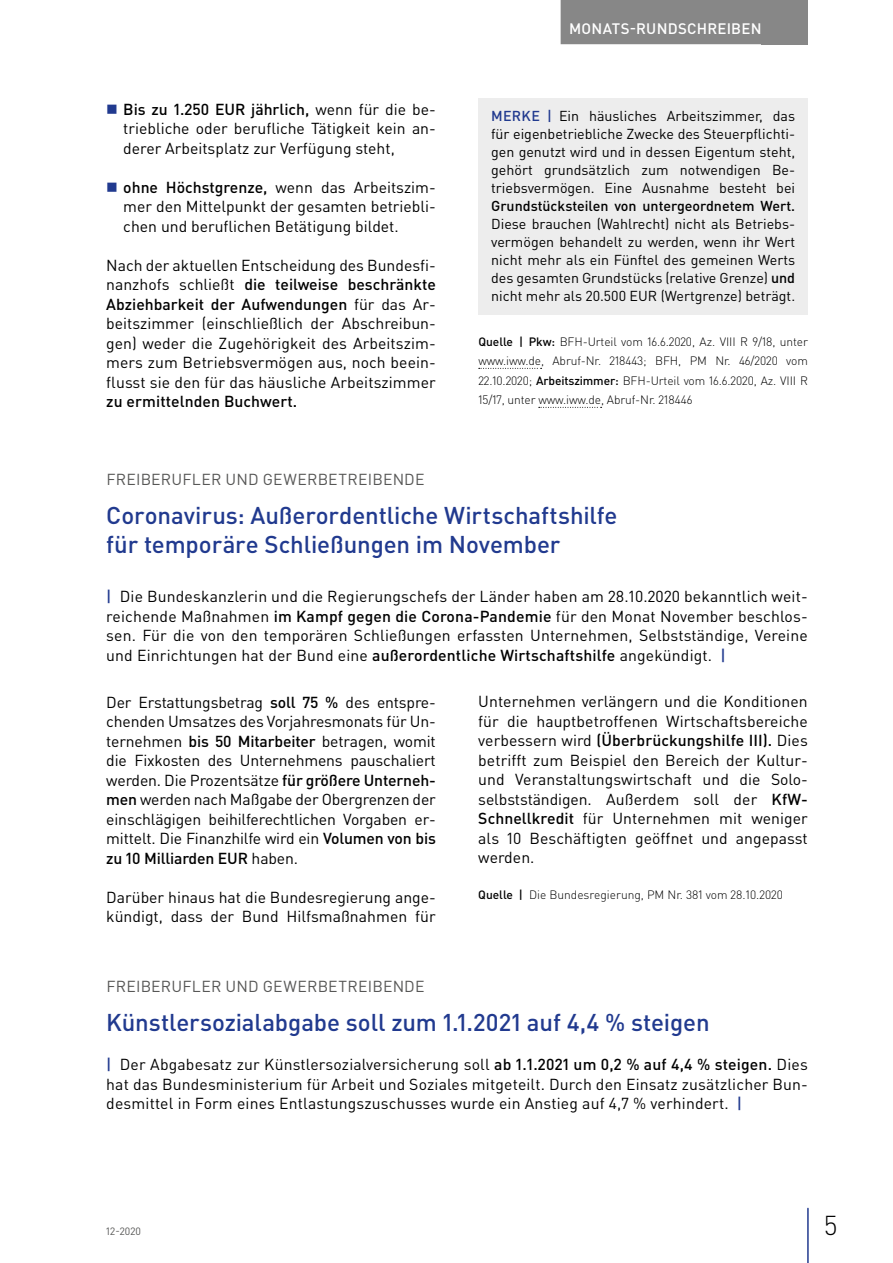
<style>
.page{position:relative;width:893px;height:1263px;background:#fff}
.page>*{position:absolute;margin:0;border:0;box-sizing:border-box;transform-origin:0 0}
.t1{font:300 27px "DIN Pro";color:#000}
.t2{font:500 24px/28.5px "DIN Pro";letter-spacing:-.005em;color:#213a8f}
.t3{font:15.75px/19.5px "DIN Pro";color:#000;text-align:justify}
.t4{font:15.75px "DIN Pro";letter-spacing:.015em;color:#575756}
.t5{font:500 15.75px "DIN Pro";letter-spacing:.005em;color:#000}
.t6{font:500 15px "DIN Pro";letter-spacing:.015em;color:#fff}
.t7{font:14.25px/18px "DIN Pro";color:#000;text-align:justify}
.t8{font:500 14.25px "DIN Pro";color:#000}
.t9{font:300 12px/19.5px "DIN Pro";letter-spacing:-.01em;color:#000;text-align:justify}
.t10{font:10.5px "DIN Pro";color:#575756}
.s1{font-weight:500}
.s2{font-weight:500;color:#213a8f}
</style>
<div class="page">
<div style="left:762px;top:0;width:46px;height:44px;background:#878787"></div>
<hr style="left:807px;top:1208px;width:2px;height:55px;background:#213a8f">
<div style="left:561px;top:0;width:209px;height:44px;background:#878787"></div>
<svg style="left:479px;top:368px;width:63px;height:1px"></svg>
<svg style="left:539px;top:407px;width:63px;height:1px"></svg>
<div style="left:478px;top:98px;width:330px;height:216px;background:#ededed"></div>
<p class="t3" style="left:123px;top:99px;width:314px"><span class="s1">Bis zu 1.250 EUR jährlich,</span> wenn für die be&shy;triebliche oder berufliche Tätigkeit kein an&shy;derer Arbeitsplatz zur Verfügung steht,</p>
<p class="t3" style="left:123px;top:177px;width:314px"><span class="s1">ohne Höchstgrenze,</span> wenn das Arbeitszim&shy;mer den Mittelpunkt der gesamten betriebli&shy;chen und beruflichen Betätigung bildet.</p>
<p class="t3" style="left:106px;top:255px;width:331px">Nach der aktuellen Entscheidung des Bundesfi&shy;nanzhofs schließt <span class="s1">die teilweise beschränkte Abziehbarkeit der Aufwendungen</span> für das Ar&shy;beitszimmer (einschließlich der Abschreibun&shy;gen) weder die Zugehörigkeit des Arbeitszim&shy;mers zum Betriebsvermögen aus, noch beein&shy;flusst sie den für das häusliche Arbeitszimmer</p>
<p class="t5" style="left:106px;top:391px;width:193px">zu ermittelnden Buchwert.</p>
<p class="t6" style="left:569px;top:18px;width:194px">MONATS-RUNDSCHREIBEN</p>
<p class="t7" style="left:491px;top:107px;width:306px"><span class="s2">MERKE |</span> Ein häusliches Arbeitszimmer, das für eigenbetriebliche Zwecke des Steuerpflichti&shy;gen genutzt wird und in dessen Eigentum steht, gehört grundsätzlich zum notwendigen Be&shy;triebsvermögen. Eine Ausnahme besteht bei</p>
<p class="t8" style="left:491px;top:197px;width:306px">Grundstücksteilen von untergeordnetem Wert.</p>
<p class="t7" style="left:491px;top:215px;width:306px">Diese brauchen (Wahlrecht) nicht als Betriebs&shy;vermögen behandelt zu werden, wenn ihr Wert nicht mehr als ein Fünftel des gemeinen Werts des gesamten Grundstücks (relative Grenze) <span class="s1">und </span>nicht mehr als 20.500 EUR (Wertgrenze) beträgt.</p>
<p class="t9" style="left:478px;top:331px;width:331px"><span class="s1">Quelle | Pkw:</span> BFH-Urteil vom 16.6.2020, Az. VIII R 9/18, unter www.iww.de, Abruf-Nr. 218443; BFH, PM Nr. 46/2020 vom 22.10.2020; <span class="s1">Arbeitszimmer:</span> BFH-Urteil vom 16.6.2020, Az. VIII R 15/17, unter www.iww.de, Abruf-Nr. 218446</p>
<p class="t4" style="left:106px;top:469px;width:320px">FREIBERUFLER UND GEWERBETREIBENDE</p>
<h2 class="t2" style="left:106px;top:500px;width:513px">Coronavirus: Außerordentliche Wirtschaftshilfe für temporäre Schließungen im November</h2>
<p class="t3" style="left:106px;top:586px;width:703px"><span class="s2">|</span> Die Bundeskanzlerin und die Regierungschefs der Länder haben am 28.10.2020 bekanntlich weit&shy;reichende Maßnahmen <span class="s1">im Kampf gegen die Corona-Pandemie</span> für den Monat November beschlos&shy;sen. Für die von den temporären Schließungen erfassten Unternehmen, Selbstständige, Vereine und Einrichtungen hat der Bund eine <span class="s1">außerordentliche Wirtschaftshilfe</span> angekündigt. <span class="s2">|</span></p>
<p class="t3" style="left:106px;top:692px;width:331px">Der Erstattungsbetrag <span class="s1">soll 75 %</span> des entspre&shy;chenden Umsatzes des Vorjahresmonats für Un&shy;ternehmen <span class="s1">bis 50 Mitarbeiter</span> betragen, womit die Fixkosten des Unternehmens pauschaliert werden. Die Prozentsätze <span class="s1">für größere Unterneh&shy;men</span> werden nach Maßgabe der Obergrenzen der einschlägigen beihilferechtlichen Vorgaben er&shy;mittelt. Die Finanzhilfe wird ein <span class="s1">Volumen von bis zu 10 Milliarden EUR</span> haben.</p>
<p class="t3" style="left:106px;top:887px;width:331px">Darüber hinaus hat die Bundesregierung ange&shy;kündigt, dass der Bund Hilfsmaßnahmen für</p>
<p class="t3" style="left:478px;top:691px;width:331px">Unternehmen verlängern und die Konditionen für die hauptbetroffenen Wirtschaftsbereiche verbessern wird <span class="s1">(Überbrückungshilfe III).</span> Dies betrifft zum Beispiel den Bereich der Kultur&shy;und Veranstaltungswirtschaft und die Solo&shy;selbstständigen. Außerdem soll der <span class="s1">KfW-Schnellkredit</span> für Unternehmen mit weniger als 10 Beschäftigten geöffnet und angepasst werden.</p>
<p class="t9" style="left:478px;top:885px;width:306px"><span class="s1">Quelle |</span> Die Bundesregierung, PM Nr. 381 vom 28.10.2020</p>
<p class="t4" style="left:106px;top:976px;width:320px">FREIBERUFLER UND GEWERBETREIBENDE</p>
<h2 class="t2" style="left:106px;top:1007px;width:605px">Künstlersozialabgabe soll zum 1.1.2021 auf 4,4 % steigen</h2>
<p class="t3" style="left:106px;top:1054px;width:703px"><span class="s2">|</span> Der Abgabesatz zur Künstlersozialversicherung soll <span class="s1">ab 1.1.2021 um 0,2 % auf 4,4 % steigen.</span> Dies hat das Bundesministerium für Arbeit und Soziales mitgeteilt. Durch den Einsatz zusätzlicher Bun&shy;desmittel in Form eines Entlastungszuschusses wurde ein Anstieg auf 4,7 % verhindert. <span class="s2">|</span></p>
<p class="t10" style="left:106px;top:1224px;width:36px">12-2020</p>
<h1 class="t1" style="left:824px;top:1207px;width:15px">5</h1>
</div>
